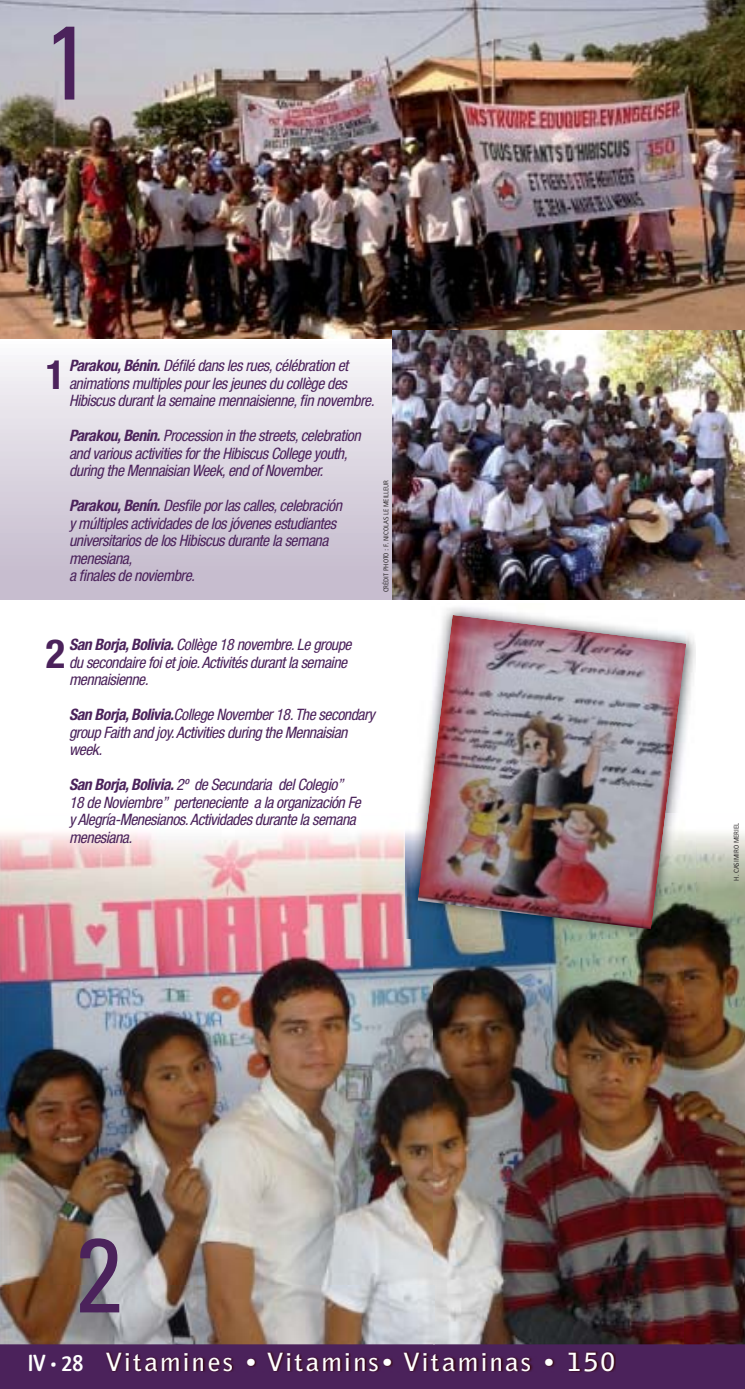
<style>
.page{position:relative;width:745px;height:1389px;background:#fff}
.page>*{position:absolute;margin:0;border:0;box-sizing:border-box;transform-origin:0 0}
.t1{font:condensed 105px "Univers";color:#4b225b}
.t2{font:700 condensed 40.25px "Helvetica Neue";color:#4b225b}
.t3{font:700 24.85px "Bell Gothic";letter-spacing:.08em;color:#fff;scale:1.05 1}
.t4{font:italic condensed 15.75px/17.5px "Helvetica Neue";letter-spacing:-.03em;color:#4b225b}
.t5{font:7px "Rotis Sans Serif";color:#231f20}
.s1{font-weight:700}
.s2{font-family:"Qlassik";font-size:24.5px}
</style>
<div class="page">
<div style="left:0;top:1344px;width:744px;height:45px;background:#4b225b"></div>
<img style="left:106px;top:1351px;width:509px;height:21px">
<div style="left:0;top:332px;width:744px;height:268px;background:linear-gradient(to bottom,#fafafb,#c1b6ca)"></div>
<img style="left:0;top:0;width:744px;height:339px">
<img style="left:392px;top:331px;width:352px;height:269px">
<img style="left:0;top:831px;width:433px;height:513px">
<img style="left:683px;top:833px;width:61px;height:511px">
<img style="left:433px;top:938px;width:250px;height:406px">
<img style="left:405px;top:607px;width:289px;height:331px">
<img style="left:417px;top:615px;width:269px;height:314px">
<h1 class="t1" style="left:44px;top:24px;width:48px">1</h1>
<h2 class="t2" style="left:46px;top:360px;width:21px">1</h2>
<p class="t4" style="left:69px;top:358px;width:307px"><span class="s1">Parakou, Bénin.</span> Défilé dans les rues, célébration et animations multiples pour les jeunes du collège des<br>Hibiscus durant la semaine mennaisienne, fin novembre.</p>
<p class="t4" style="left:69px;top:428px;width:293px"><span class="s1">Parakou, Benin.</span> Procession in the streets, celebration and various activities for the Hibiscus College youth, during the Mennaisian Week, end of November.</p>
<p class="t4" style="left:69px;top:498px;width:274px"><span class="s1">Parakou, Benín.</span> Desfile por las calles, celebración y múltiples actividades de los jóvenes estudiantes universitarios de los Hibiscus durante la semana menesiana,<br>a finales de noviembre.</p>
<p class="t5" style="left:383px;top:592px;width:114px;rotate:-90deg">CRÉDIT PHOTO : F. NICOLAS LE MEILLEUR</p>
<h2 class="t2" style="left:46px;top:639px;width:21px">2</h2>
<p class="t4" style="left:69px;top:637px;width:284px"><span class="s1">San Borja, Bolivia.</span> Collège 18 novembre. Le groupe du secondaire foi et joie. Activités durant la semaine mennaisienne.</p>
<p class="t4" style="left:69px;top:707px;width:307px"><span class="s1">San Borja, Bolivia.</span>College November 18. The secondary group Faith and joy. Activities during the Mennaisian week.</p>
<p class="t4" style="left:69px;top:777px;width:293px"><span class="s1">San Borja, Bolivia.</span> 2º de Secundaria del Colegio” 18 de Noviembre” perteneciente a la organización Fe y Alegría-Menesianos. Actividades durante la semana menesiana.</p>
<p class="t5" style="left:733px;top:881px;width:59px;rotate:-90deg">H. CASIMIRO MERIEL</p>
<h1 class="t1" style="left:75px;top:1237px;width:48px">2</h1>
<h3 class="t3" style="left:28px;top:1353px;width:560px"><span class="s2">IV • 28</span> Vitamines • Vitamins• Vitaminas • 150</h3>
</div>
